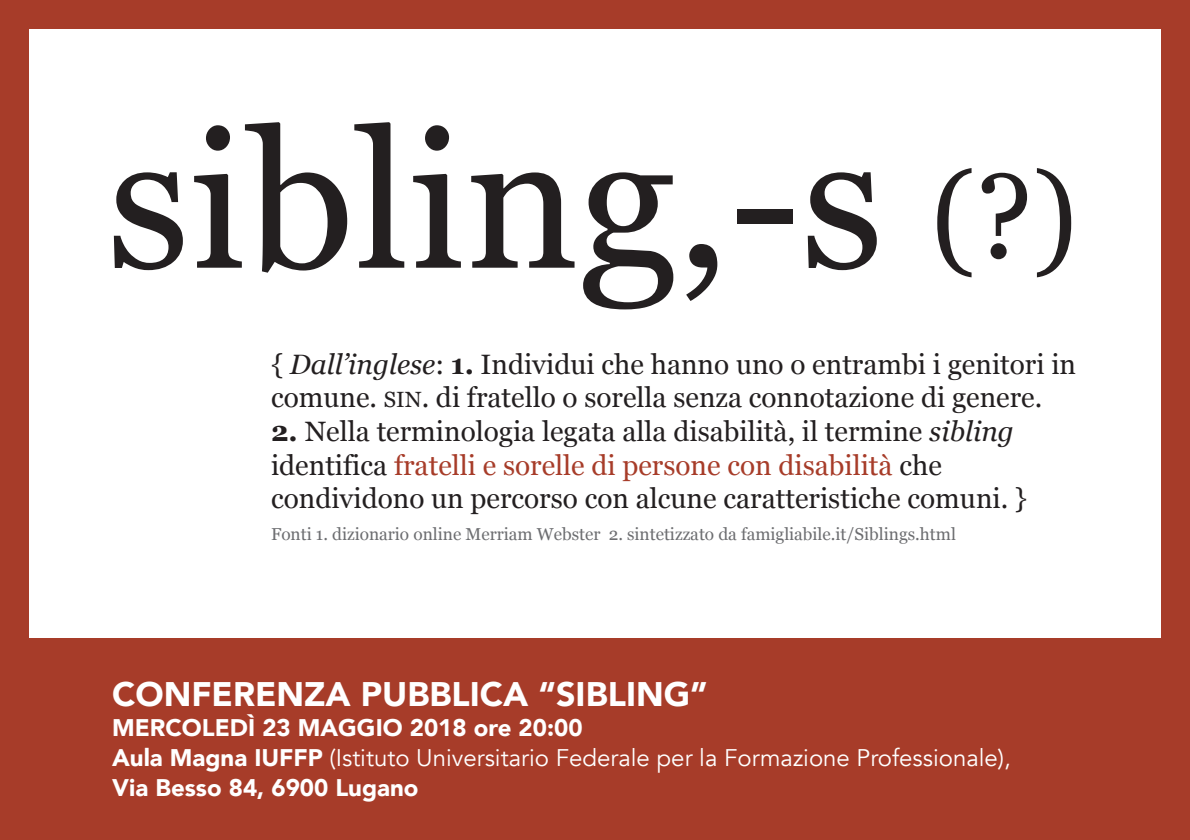
<style>
.page{position:relative;width:1190px;height:840px;background:#fff}
.page>*{position:absolute;margin:0;border:0;box-sizing:border-box;transform-origin:0 0}
.t1{font:192.4px "Georgia";color:#231f20}
.t2{font:900 34px "Avenir";color:#fff}
.t3{font:28px/33.6px "Georgia";color:#231f20}
.t4{font:24px "Avenir";color:#fff}
.t5{font:900 24px "Avenir";color:#fff}
.t6{font:17.2px "Georgia";color:#6c6d70}
.s1{font-size:120.2px}
.s2{font-style:italic}
.s3{font-weight:700}
.s4{font-size:22px}
.s5{color:#a73c29}
.s6{font-weight:900}
</style>
<div class="page">
<div style="left:0;top:638px;width:1190px;height:201px;background:#a73c29"></div>
<div style="left:0;top:0;width:29px;height:839px;background:#a73c29"></div>
<div style="left:1161px;top:0;width:29px;height:839px;background:#a73c29"></div>
<div style="left:0;top:0;width:1190px;height:29px;background:#a73c29"></div>
<p class="t1" style="left:107px;top:61px;width:973px">sibling,-s <span class="s1">(?)</span></p>
<p class="t3" style="left:271px;top:346px;width:807px">{ <span class="s2">Dall’inglese</span>: <span class="s3">1.</span> Individui che hanno uno o entrambi i genitori in comune. <span class="s4">SIN</span>. di fratello o sorella senza connotazione di genere.</p>
<p class="t3" style="left:271px;top:413px;width:757px"><span class="s3">2.</span> Nella terminologia legata alla disabilità, il termine <span class="s2">sibling </span>identifica <span class="s5">fratelli e sorelle di persone con disabilità</span> che condividono un percorso con alcune caratteristiche comuni. }</p>
<p class="t6" style="left:271px;top:521px;width:686px">Fonti 1. dizionario online Merriam Webster 2. sintetizzato da famigliabile.it/Siblings.html</p>
<p class="t2" style="left:112px;top:665px;width:597px">CONFERENZA PUBBLICA “SIBLING”</p>
<p class="t5" style="left:112px;top:707px;width:472px">MERCOLEDÌ 23 MAGGIO 2018 ore 20:00</p>
<p class="t4" style="left:112px;top:743px;width:900px"><span class="s6">Aula Magna IUFFP</span> (Istituto Universitario Federale per la Formazione Professionale),</p>
<p class="t5" style="left:112px;top:767px;width:308px">Via Besso 84, 6900 Lugano</p>
</div>
